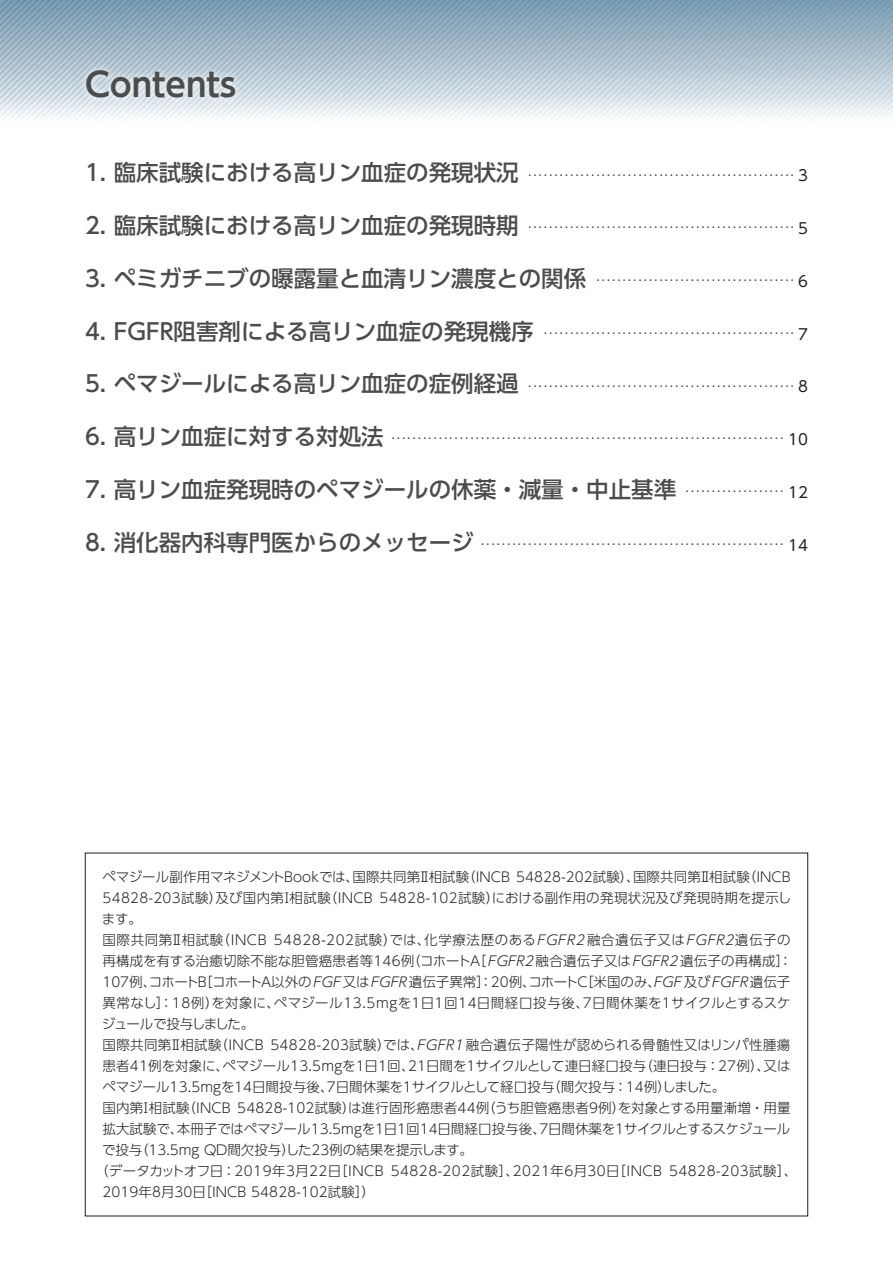
<style>
.page{position:relative;width:893px;height:1263px;background:#fff}
.page>*{position:absolute;margin:0;border:0;box-sizing:border-box;transform-origin:0 0}
.t1{font:700 33px "UD Shin Go Pr 6 De";color:#4b4c4d}
.t2{font:500 22.5px "UD Shin Go Pr 6";color:#4b4c4d}
.t3{font:300 13.5px "UD Shin Go Pr 6";letter-spacing:.01em;color:#231f20}
.t4{font:300 13.5px "UD Shin Go Pr 6";letter-spacing:.03em;color:#231f20}
.t5{font:300 13.5px "UD Shin Go Pr 6";letter-spacing:.04em;color:#231f20}
.t6{font:300 13.5px "UD Shin Go Pr 6";letter-spacing:.045em;color:#231f20}
.t7{font:300 13.5px "UD Shin Go Pr 6";letter-spacing:-.01em;color:#231f20}
.t8{font:300 13.5px "UD Shin Go Pr 6";letter-spacing:-.09em;color:#231f20}
.t9{font:7.5px "UD Shin Go Pr 6";color:#231f20}
.s1{font-size:15px}
</style>
<div class="page">
<svg style="left:0;top:0;width:893px;height:119px;background:#afc2cf"></svg>
<svg style="left:79px;top:63px;width:163px;height:42px;background:#d2dce4"></svg>
<h1 class="t1" style="left:85px;top:58px;width:153px">CONTENTS</h1>
<h2 class="t2" style="left:85px;top:155px;width:435px">1. 臨床試験における高リン血症の発現状況</h2>
<p class="t9" style="left:524px;top:169px;width:286px">・・・・・・・・・・・・・・・・・・・・・・・・・・・・・・・・・・・・・・・・・・・・・・・・・・・・ <span class="s1">3</span></p>
<h2 class="t2" style="left:85px;top:207px;width:435px">2. 臨床試験における高リン血症の発現時期</h2>
<p class="t9" style="left:524px;top:221px;width:286px">・・・・・・・・・・・・・・・・・・・・・・・・・・・・・・・・・・・・・・・・・・・・・・・・・・・・ <span class="s1">5</span></p>
<h2 class="t2" style="left:85px;top:260px;width:503px">3. ペミガチニブの曝露量と血清リン濃度との関係</h2>
<p class="t9" style="left:591px;top:274px;width:218px">・・・・・・・・・・・・・・・・・・・・・・・・・・・・・・・・・・・・・・・ <span class="s1">6</span></p>
<h2 class="t2" style="left:85px;top:313px;width:450px">4. FGFR阻害剤による高リン血症の発現機序</h2>
<p class="t9" style="left:539px;top:327px;width:271px">・・・・・・・・・・・・・・・・・・・・・・・・・・・・・・・・・・・・・・・・・・・・・・・・・ <span class="s1">7</span></p>
<h2 class="t2" style="left:85px;top:366px;width:435px">5. ペマジールによる高リン血症の症例経過</h2>
<p class="t9" style="left:524px;top:380px;width:286px">・・・・・・・・・・・・・・・・・・・・・・・・・・・・・・・・・・・・・・・・・・・・・・・・・・・・ <span class="s1">8</span></p>
<h2 class="t2" style="left:85px;top:418px;width:300px">6. 高リン血症に対する対処法</h2>
<p class="t9" style="left:389px;top:433px;width:421px">・・・・・・・・・・・・・・・・・・・・・・・・・・・・・・・・・・・・・・・・・・・・・・・・・・・・・・・・・・・・・・・・・・・・・・・・・・・・ <span class="s1">10</span></p>
<h2 class="t2" style="left:85px;top:471px;width:593px">7. 高リン血症発現時のペマジールの休薬・減量・中止基準</h2>
<p class="t9" style="left:681px;top:485px;width:128px">・・・・・・・・・・・・・・・・・・・・ <span class="s1">12</span></p>
<h2 class="t2" style="left:85px;top:524px;width:390px">8. 消化器内科専門医からのメッセージ</h2>
<p class="t9" style="left:479px;top:538px;width:331px">・・・・・・・・・・・・・・・・・・・・・・・・・・・・・・・・・・・・・・・・・・・・・・・・・・・・・・・・・・・ <span class="s1">14</span></p>
<p class="t3" style="left:102px;top:866px;width:690px">ペマジール副作用マネジメントBookでは、国際共同第Ⅱ相試験（INCB 54828-202試験）、国際共同第Ⅱ相試験（INCB</p>
<p class="t3" style="left:102px;top:887px;width:690px">54828-203試験）及び国内第Ⅰ相試験（INCB 54828-102試験）における副作用の発現状況及び発現時期を提示し</p>
<p class="t3" style="left:102px;top:908px;width:42px">ます。</p>
<p class="t6" style="left:102px;top:929px;width:690px">国際共同第Ⅱ相試験（INCB 54828-202試験）では、化学療法歴のあるFGFR2融合遺伝子又はFGFR2遺伝子の</p>
<p class="t3" style="left:102px;top:950px;width:691px">再構成を有する治癒切除不能な胆管癌患者等146例（コホートA［FGFR2融合遺伝子又はFGFR2遺伝子の再構成］：</p>
<p class="t3" style="left:102px;top:971px;width:689px">107例、コホートB［コホートA以外のFGF又はFGFR遺伝子異常］：20例、コホートC［米国のみ、FGF及びFGFR遺伝子</p>
<p class="t4" style="left:102px;top:992px;width:690px">異常なし］：18例）を対象に、ペマジール13.5mgを1日1回14日間経口投与後、7日間休薬を1サイクルとするスケ</p>
<p class="t8" style="left:102px;top:1013px;width:154px">ジュールで投与しました。</p>
<p class="t4" style="left:102px;top:1034px;width:689px">国際共同第Ⅱ相試験（INCB 54828-203試験）では、FGFR1融合遺伝子陽性が認められる骨髄性又はリンパ性腫瘍</p>
<p class="t3" style="left:102px;top:1055px;width:690px">患者41例を対象に、ペマジール13.5mgを1日1回、21日間を1サイクルとして連日経口投与（連日投与：27例）、又は</p>
<p class="t3" style="left:102px;top:1076px;width:624px">ペマジール13.5mgを14日間投与後、7日間休薬を1サイクルとして経口投与（間欠投与：14例）しました。</p>
<p class="t3" style="left:102px;top:1097px;width:690px">国内第Ⅰ相試験（INCB 54828-102試験）は進行固形癌患者44例（うち胆管癌患者9例）を対象とする用量漸増・用量</p>
<p class="t7" style="left:102px;top:1118px;width:689px">拡大試験で、本冊子ではペマジール13.5mgを1日1回14日間経口投与後、7日間休薬を1サイクルとするスケジュール</p>
<p class="t3" style="left:102px;top:1139px;width:372px">で投与（13.5mg QD間欠投与）した23例の結果を提示します。</p>
<p class="t5" style="left:95px;top:1160px;width:704px">（データカットオフ日：2019年3月22日［INCB 54828-202試験］、2021年6月30日［INCB 54828-203試験］、</p>
<p class="t3" style="left:102px;top:1181px;width:274px">2019年8月30日［INCB 54828-102試験］）</p>
</div>
